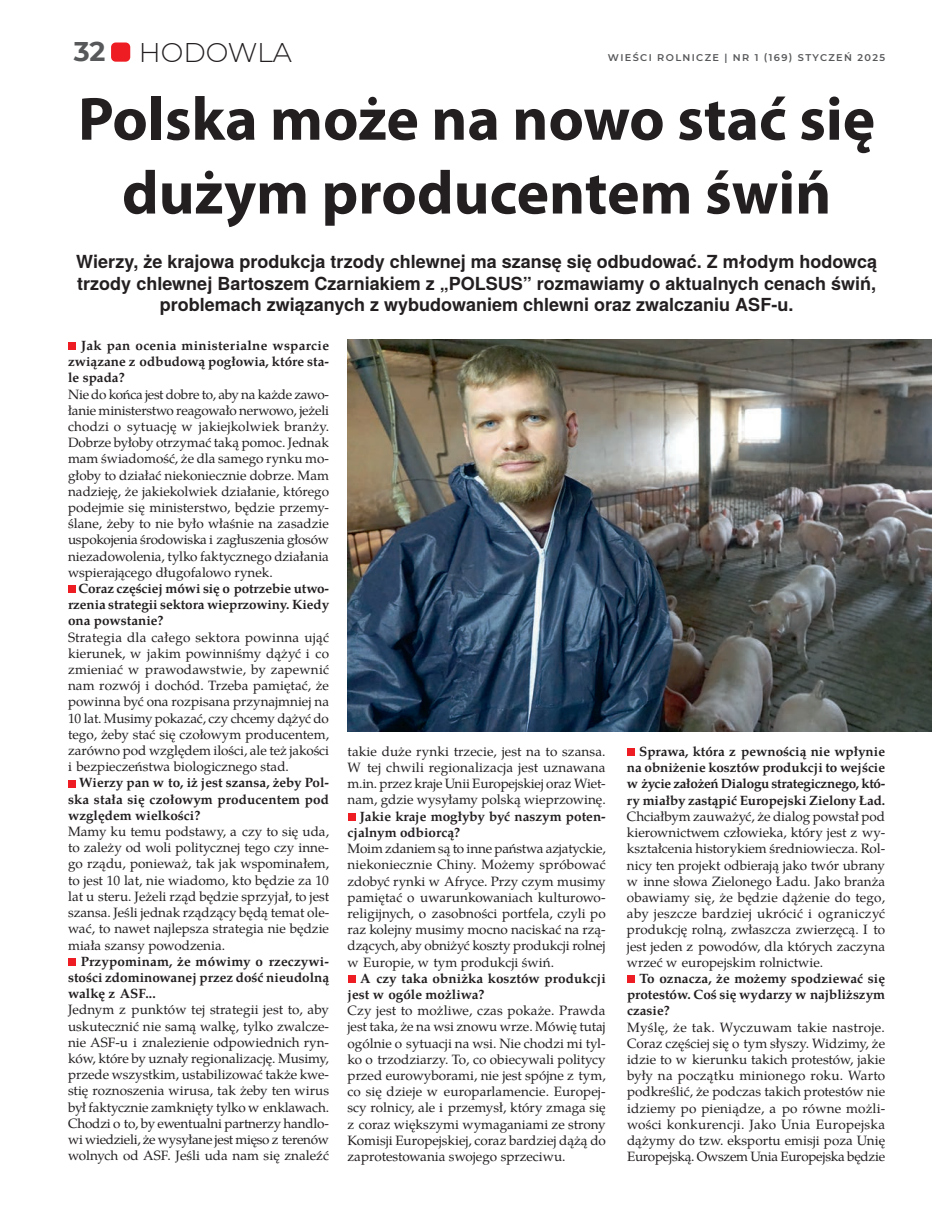
<style>
.page{position:relative;width:932px;height:1225px;background:#fff}
.page>*{position:absolute;margin:0;border:0;box-sizing:border-box;transform-origin:0 0}
.t1{font:700 61.5px/73.8px "Myriad Pro";color:#231f20;text-align:center}
.t2{font:300 27px "Montserrat";color:#231f20}
.t3{font:700 18px/21.6px "Te X Gyre Heros";color:#231f20;text-align:center}
.t4{font:13.5px/16.2px "Te X Gyre Pagella";color:#231f20;text-align:justify}
.t5{font:700 13.5px/16.2px "Te X Gyre Pagella";color:#231f20;text-align:justify}
.t6{font:600 9.75px "Montserrat";letter-spacing:.14em;color:#57585a}
.s1{font-weight:700;color:#57585a}
</style>
<div class="page">
<div style="left:111px;top:42px;width:19px;height:20px;background:#ee1d23;border-radius:5px"></div>
<div style="left:68px;top:342px;width:8px;height:8px;background:#ee1d23"></div>
<div style="left:68px;top:585px;width:8px;height:8px;background:#ee1d23"></div>
<div style="left:68px;top:779px;width:8px;height:8px;background:#ee1d23"></div>
<div style="left:68px;top:957px;width:8px;height:8px;background:#ee1d23"></div>
<img style="left:347px;top:340px;width:584px;height:392px">
<div style="left:347px;top:812px;width:8px;height:8px;background:#ee1d23"></div>
<div style="left:347px;top:974px;width:8px;height:8px;background:#ee1d23"></div>
<div style="left:626px;top:748px;width:8px;height:8px;background:#ee1d23"></div>
<div style="left:626px;top:975px;width:8px;height:8px;background:#ee1d23"></div>
<h2 class="t2" style="left:74px;top:34px;width:220px"><span class="s1">32</span> HODOWLA</h2>
<p class="t6" style="left:607px;top:51px;width:278px">WIEŚCI ROLNICZE | NR 1 (169) STYCZEŃ 2025</p>
<h1 class="t1" style="left:78px;top:80px;width:798px">Polska może na nowo stać się dużym producentem świń</h1>
<p class="t3" style="left:76px;top:250px;width:802px">Wierzy, że krajowa produkcja trzody chlewnej ma szansę się odbudować. Z młodym hodowcą trzody chlewnej Bartoszem Czarniakiem z „POLSUS” rozmawiamy o aktualnych cenach świń, problemach związanych z wybudowaniem chlewni oraz zwalczaniu ASF-u.</p>
<p class="t5" style="left:68px;top:336px;width:262px;text-indent:13px">Jak pan ocenia ministerialne wsparcie związane z odbudową pogłowia, które sta&shy;le spada?</p>
<p class="t4" style="left:68px;top:385px;width:262px">Nie do końca jest dobre to, aby na każde zawo&shy;łanie ministerstwo reagowało nerwowo, jeżeli chodzi o sytuację w jakiejkolwiek branży.<br>Dobrze byłoby otrzymać taką pomoc. Jednak mam świadomość, że dla samego rynku mo&shy;głoby to działać niekoniecznie dobrze. Mam nadzieję, że jakiekolwiek działanie, którego podejmie się ministerstwo, będzie przemy&shy;ślane, żeby to nie było właśnie na zasadzie uspokojenia środowiska i zagłuszenia głosów niezadowolenia, tylko faktycznego działania wspierającego długofalowo rynek.</p>
<p class="t5" style="left:68px;top:579px;width:262px;text-indent:10px">Coraz częściej mówi się o potrzebie utwo&shy;rzenia strategii sektora wieprzowiny. Kiedy ona powstanie?</p>
<p class="t4" style="left:68px;top:628px;width:262px">Strategia dla całego sektora powinna ująć kierunek, w jakim powinniśmy dążyć i co zmieniać w prawodawstwie, by zapewnić nam rozwój i dochód. Trzeba pamiętać, że powinna być ona rozpisana przynajmniej na 10 lat. Musimy pokazać, czy chcemy dążyć do tego, żeby stać się czołowym producentem, zarówno pod względem ilości, ale też jakości i bezpieczeństwa biologicznego stad.</p>
<p class="t5" style="left:68px;top:773px;width:262px;text-indent:11px">Wierzy pan w to, iż jest szansa, żeby Pol&shy;ska stała się czołowym producentem pod względem wielkości?</p>
<p class="t4" style="left:68px;top:822px;width:262px">Mamy ku temu podstawy, a czy to się uda, to zależy od woli politycznej tego czy inne&shy;go rządu, ponieważ, tak jak wspominałem, to jest 10 lat, nie wiadomo, kto będzie za 10 lat u steru. Jeżeli rząd będzie sprzyjał, to jest szansa. Jeśli jednak rządzący będą temat ole&shy;wać, to nawet najlepsza strategia nie będzie miała szansy powodzenia.</p>
<p class="t5" style="left:68px;top:952px;width:262px;text-indent:13px">Przypominam, że mówimy o rzeczywi&shy;stości zdominowanej przez dość nieudolną walkę z ASF...</p>
<p class="t4" style="left:68px;top:1000px;width:262px">Jednym z punktów tej strategii jest to, aby uskutecznić nie samą walkę, tylko zwalcze&shy;nie ASF-u i znalezienie odpowiednich ryn&shy;ków, które by uznały regionalizację. Musimy, przede wszystkim, ustabilizować także kwe&shy;stię roznoszenia wirusa, tak żeby ten wirus był faktycznie zamknięty tylko w enklawach.<br>Chodzi o to, by ewentualni partnerzy handlo&shy;wi wiedzieli, że wysyłane jest mięso z terenów wolnych od ASF. Jeśli uda nam się znaleźć</p>
<p class="t4" style="left:347px;top:742px;width:259px">takie duże rynki trzecie, jest na to szansa.<br>W tej chwili regionalizacja jest uznawana m.in. przez kraje Unii Europejskiej oraz Wiet&shy;nam, gdzie wysyłamy polską wieprzowinę.</p>
<p class="t5" style="left:347px;top:807px;width:259px;text-indent:12px">Jakie kraje mogłyby być naszym poten&shy;cjalnym odbiorcą?</p>
<p class="t4" style="left:347px;top:839px;width:260px">Moim zdaniem są to inne państwa azjatyckie, niekoniecznie Chiny. Możemy spróbować zdobyć rynki w Afryce. Przy czym musimy pamiętać o uwarunkowaniach kulturowo&shy;religijnych, o zasobności portfela, czyli po raz kolejny musimy mocno naciskać na rzą&shy;dzących, aby obniżyć koszty produkcji rolnej w Europie, w tym produkcji świń.</p>
<p class="t5" style="left:347px;top:969px;width:260px;text-indent:13px">A czy taka obniżka kosztów produkcji jest w ogóle możliwa?</p>
<p class="t4" style="left:347px;top:1001px;width:260px">Czy jest to możliwe, czas pokaże. Prawda jest taka, że na wsi znowu wrze. Mówię tutaj ogólnie o sytuacji na wsi. Nie chodzi mi tyl&shy;ko o trzodziarzy. To, co obiecywali politycy przed eurowyborami, nie jest spójne z tym, co się dzieje w europarlamencie. Europej&shy;scy rolnicy, ale i przemysł, który zmaga się z coraz większymi wymaganiami ze strony Komisji Europejskiej, coraz bardziej dążą do zaprotestowania swojego sprzeciwu.</p>
<p class="t5" style="left:626px;top:742px;width:260px;text-indent:12px">Sprawa, która z pewnością nie wpłynie na obniżenie kosztów produkcji to wejście w życie założeń Dialogu strategicznego, któ&shy;ry miałby zastąpić Europejski Zielony Ład.</p>
<p class="t4" style="left:626px;top:807px;width:259px">Chciałbym zauważyć, że dialog powstał pod kierownictwem człowieka, który jest z wy&shy;kształcenia historykiem średniowiecza. Rol&shy;nicy ten projekt odbierają jako twór ubrany w inne słowa Zielonego Ładu. Jako branża obawiamy się, że będzie dążenie do tego, aby jeszcze bardziej ukrócić i ograniczyć produkcję rolną, zwłaszcza zwierzęcą. I to jest jeden z powodów, dla których zaczyna wrzeć w europejskim rolnictwie.</p>
<p class="t5" style="left:626px;top:969px;width:259px;text-indent:12px">To oznacza, że możemy spodziewać się protestów. Coś się wydarzy w najbliższym czasie?</p>
<p class="t4" style="left:626px;top:1018px;width:259px">Myślę, że tak. Wyczuwam takie nastroje.<br>Coraz częściej się o tym słyszy. Widzimy, że idzie to w kierunku takich protestów, jakie były na początku minionego roku. Warto podkreślić, że podczas takich protestów nie idziemy po pieniądze, a po równe możli&shy;wości konkurencji. Jako Unia Europejska dążymy do tzw. eksportu emisji poza Unię Europejską. Owszem Unia Europejska będzie</p>
</div>
